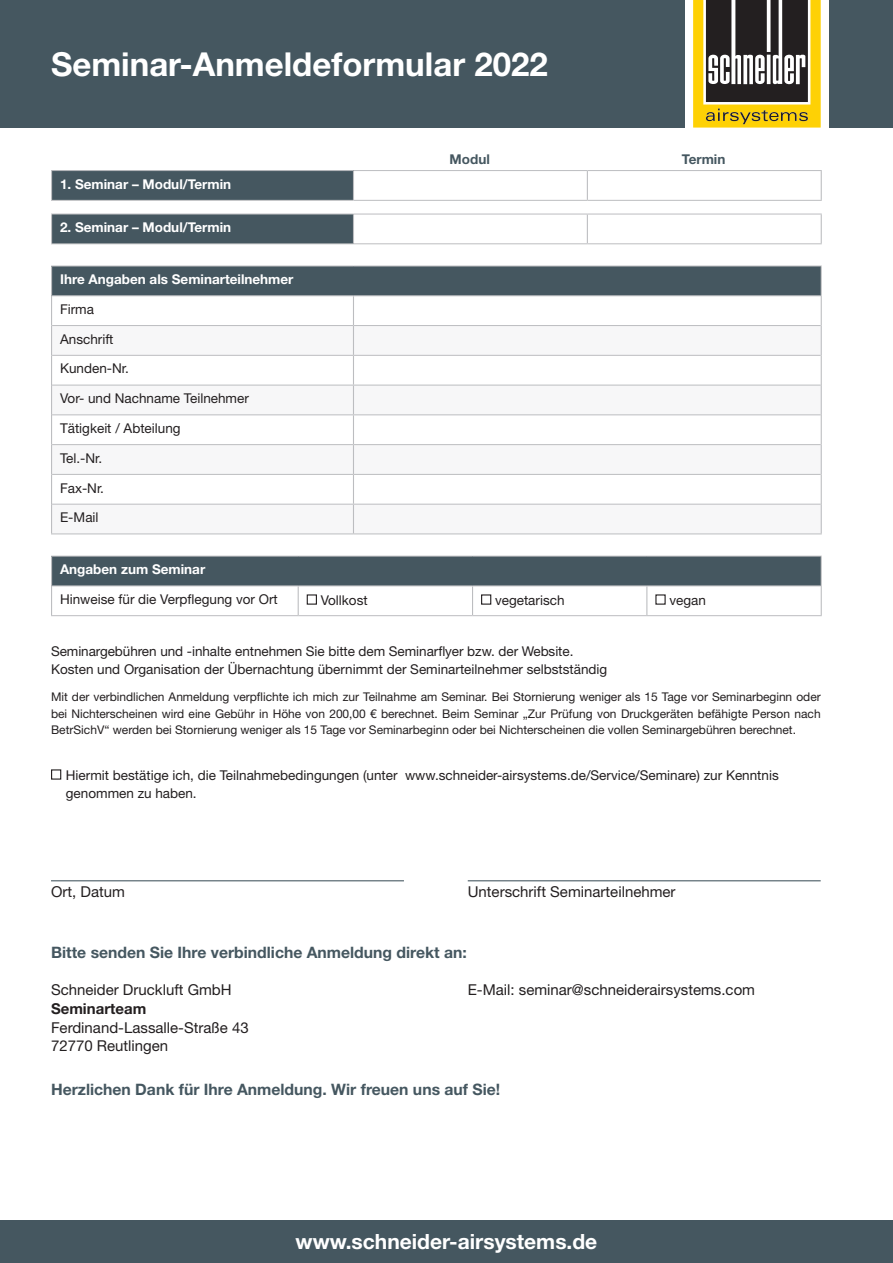
<style>
.page{position:relative;width:893px;height:1263px;background:#fff}
.page>*{position:absolute;margin:0;border:0;box-sizing:border-box;transform-origin:0 0}
.Headline{font:700 33px "Helvetica Neue LT Pro";color:#fff}
.t1{font:700 21px "Helvetica Neue LT Pro";color:#fff}
.t2{font:700 15.75px "Helvetica Neue LT Pro";color:#455760}
.t3{font:15px "Helvetica Neue LT Pro";color:#231f20}
.t4{font:700 15px "Helvetica Neue LT Pro";color:#231f20}
.t5{font:13.5px/18px "Helvetica Neue LT Pro";color:#231f20}
.t6{font:700 13.5px "Helvetica Neue LT Pro";color:#fff}
.t7{font:700 13.5px "Helvetica Neue LT Pro";color:#455760}
.t8{font:12px/16.5px "Helvetica Neue LT Pro";letter-spacing:-.005em;color:#231f20;text-align:justify}
</style>
<div class="page">
<div style="left:0;top:0;width:685px;height:128px;background:#455760"></div>
<div style="left:829px;top:0;width:64px;height:128px;background:#455760"></div>
<div style="left:0;top:1220px;width:893px;height:43px;background:#455760"></div>
<svg style="left:693px;top:0;width:128px;height:128px"></svg>
<div style="left:52px;top:266px;width:769px;height:30px;background:#455760"></div>
<hr style="left:51px;top:266px;width:1px;height:30px;background:#bcbdc0">
<hr style="left:51px;top:266px;width:302px;height:1px;background:#bcbdc0">
<hr style="left:353px;top:266px;width:469px;height:1px;background:#bcbdc0">
<hr style="left:821px;top:266px;width:1px;height:30px;background:#bcbdc0">
<hr style="left:52px;top:295px;width:301px;height:1px;background:#bcbdc0">
<hr style="left:353px;top:295px;width:468px;height:1px;background:#bcbdc0">
<svg style="left:51px;top:296px;width:771px;height:237px"></svg>
<hr style="left:51px;top:533px;width:302px;height:1px;background:#bcbdc0">
<hr style="left:353px;top:533px;width:469px;height:1px;background:#bcbdc0">
<hr style="left:51px;top:556px;width:247px;height:1px;background:#bcbdc0">
<hr style="left:298px;top:556px;width:175px;height:1px;background:#bcbdc0">
<hr style="left:473px;top:556px;width:174px;height:1px;background:#bcbdc0">
<hr style="left:647px;top:556px;width:175px;height:1px;background:#bcbdc0">
<svg style="left:51px;top:557px;width:771px;height:58px"></svg>
<hr style="left:51px;top:615px;width:247px;height:1px;background:#bcbdc0">
<hr style="left:298px;top:615px;width:175px;height:1px;background:#bcbdc0">
<hr style="left:473px;top:615px;width:174px;height:1px;background:#bcbdc0">
<hr style="left:647px;top:615px;width:175px;height:1px;background:#bcbdc0">
<div style="left:307px;top:594px;width:10px;height:11px;border:1px solid #231f20"></div>
<div style="left:481px;top:594px;width:10px;height:11px;border:1px solid #231f20"></div>
<div style="left:51px;top:769px;width:10px;height:11px;border:1px solid #231f20"></div>
<hr style="left:51px;top:880px;width:353px;height:1px;background:#455760">
<hr style="left:468px;top:880px;width:353px;height:1px;background:#455760">
<div style="left:52px;top:171px;width:301px;height:29px;background:#455760"></div>
<svg style="left:51px;top:171px;width:1px;height:29px"></svg>
<hr style="left:51px;top:170px;width:302px;height:1px;background:#bcbdc0">
<hr style="left:51px;top:200px;width:302px;height:1px;background:#bcbdc0">
<svg style="left:353px;top:170px;width:469px;height:30px"></svg>
<hr style="left:353px;top:200px;width:234px;height:1px;background:#bcbdc0">
<hr style="left:587px;top:200px;width:235px;height:1px;background:#bcbdc0">
<div style="left:52px;top:214px;width:301px;height:30px;background:#455760"></div>
<svg style="left:51px;top:215px;width:1px;height:28px"></svg>
<hr style="left:51px;top:214px;width:302px;height:1px;background:#bcbdc0">
<hr style="left:51px;top:243px;width:302px;height:1px;background:#bcbdc0">
<svg style="left:353px;top:214px;width:469px;height:29px"></svg>
<hr style="left:353px;top:243px;width:234px;height:1px;background:#bcbdc0">
<hr style="left:587px;top:243px;width:235px;height:1px;background:#bcbdc0">
<p class="Headline" style="left:51px;top:43px;width:498px">Seminar-Anmeldeformular 2022</p>
<p class="t6" style="left:60px;top:176px;width:173px">1. Seminar – Modul/Termin</p>
<p class="t6" style="left:60px;top:219px;width:173px">2. Seminar – Modul/Termin</p>
<p class="t6" style="left:60px;top:271px;width:235px">Ihre Angaben als Seminarteilnehmer</p>
<p class="t5" style="left:60px;top:300px;width:36px">Firma</p>
<p class="t5" style="left:60px;top:330px;width:55px">Anschrift</p>
<p class="t5" style="left:60px;top:359px;width:70px">Kunden-Nr.</p>
<p class="t5" style="left:60px;top:389px;width:190px">Vor- und Nachname Teilnehmer</p>
<p class="t5" style="left:60px;top:419px;width:122px">Tätigkeit / Abteilung</p>
<p class="t5" style="left:60px;top:449px;width:44px">Tel.-Nr.</p>
<p class="t5" style="left:60px;top:479px;width:45px">Fax-Nr.</p>
<p class="t5" style="left:60px;top:508px;width:40px">E-Mail</p>
<p class="t7" style="left:450px;top:151px;width:42px">Modul</p>
<p class="t7" style="left:682px;top:151px;width:45px">Termin</p>
<p class="t6" style="left:60px;top:561px;width:147px">Angaben zum Seminar</p>
<p class="t5" style="left:60px;top:590px;width:219px">Hinweise für die Verpflegung vor Ort</p>
<p class="t5" style="left:321px;top:591px;width:49px">Vollkost</p>
<p class="t5" style="left:495px;top:591px;width:71px">vegetarisch</p>
<p class="t5" style="left:669px;top:591px;width:38px">vegan</p>
<p class="t5" style="left:51px;top:642px;width:524px">Seminargebühren und -inhalte entnehmen Sie bitte dem Seminarflyer bzw. der Website.</p>
<p class="t5" style="left:51px;top:660px;width:558px">Kosten und Organisation der Übernachtung übernimmt der Seminarteilnehmer selbstständig</p>
<p class="t8" style="left:51px;top:689px;width:771px">Mit der verbindlichen Anmeldung verpflichte ich mich zur Teilnahme am Seminar. Bei Stornierung weniger als 15 Tage vor Seminarbeginn oder bei Nichterscheinen wird eine Gebühr in Höhe von 200,00 € berechnet. Beim Seminar „Zur Prüfung von Druckgeräten befähigte Person nach BetrSichV“ werden bei Stornierung weniger als 15 Tage vor Seminarbeginn oder bei Nichterscheinen die vollen Seminargebühren berechnet.</p>
<p class="t5" style="left:66px;top:766px;width:714px">Hiermit bestätige ich, die Teilnahmebedingungen (unter www.schneider-airsystems.de/Service/Seminare) zur Kenntnis genommen zu haben.</p>
<p class="t3" style="left:51px;top:883px;width:75px">Ort, Datum</p>
<p class="t3" style="left:468px;top:883px;width:209px">Unterschrift Seminarteilnehmer</p>
<p class="t2" style="left:51px;top:942px;width:417px">Bitte senden Sie Ihre verbindliche Anmeldung direkt an:</p>
<p class="t3" style="left:51px;top:981px;width:182px">Schneider Druckluft GmbH</p>
<p class="t4" style="left:51px;top:999px;width:97px">Seminarteam</p>
<p class="t3" style="left:51px;top:1018px;width:199px">Ferdinand-Lassalle-Straße 43</p>
<p class="t3" style="left:51px;top:1037px;width:119px">72770 Reutlingen</p>
<p class="t3" style="left:468px;top:981px;width:289px">E-Mail: seminar@schneiderairsystems.com</p>
<p class="t2" style="left:51px;top:1079px;width:451px">Herzlichen Dank für Ihre Anmeldung. Wir freuen uns auf Sie!</p>
<h2 class="t1" style="left:296px;top:1229px;width:303px">www.schneider-airsystems.de</h2>
</div>
